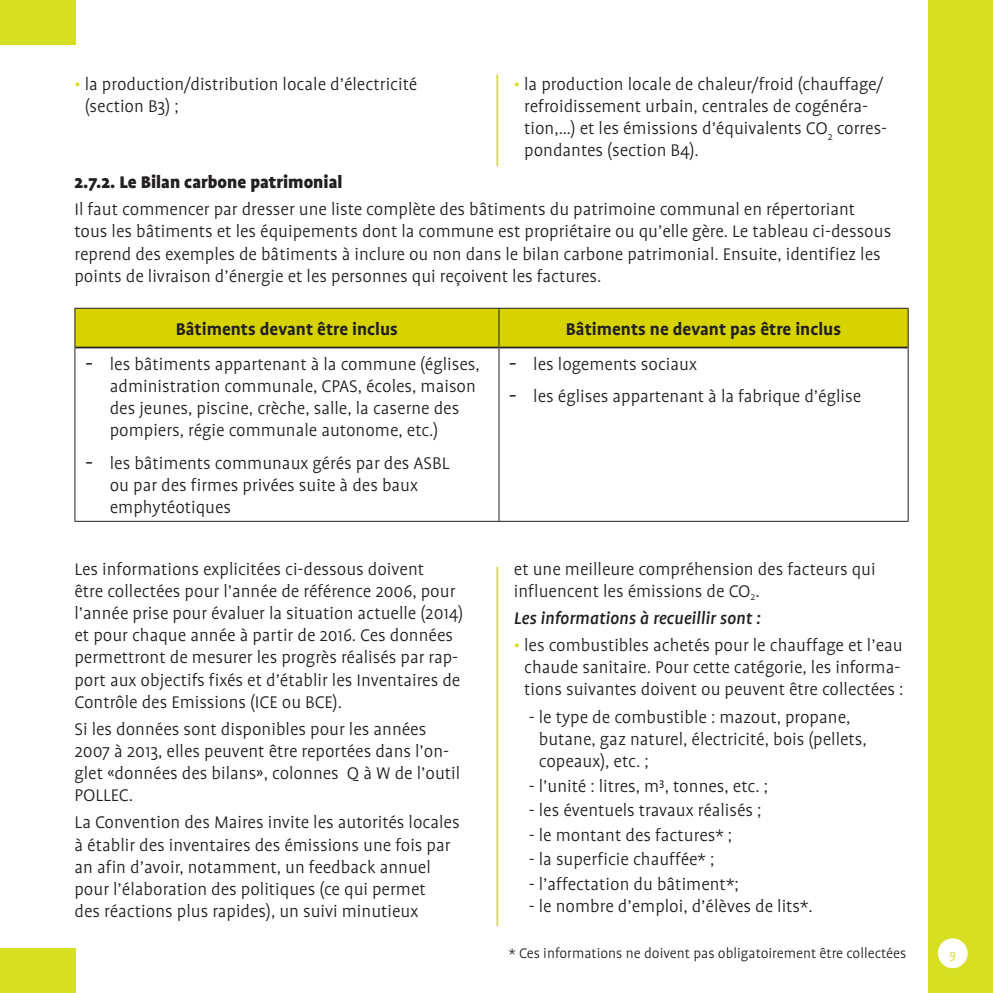
<style>
.page{position:relative;width:993px;height:993px;background:#fff}
.page>*{position:absolute;margin:0;border:0;box-sizing:border-box;transform-origin:0 0}
.t1{font:300 19.25px/22.1px "Profile OT";color:#231f20}
.t2{font:700 19.25px "Profile OT";color:#231f20}
.t3{font:900 19.25px "Profile OT";color:#231f20}
.t4{font:italic 500 19.25px "Profile OT";color:#231f20}
.t5{font:300 15.75px "Profile OT";color:#231f20}
.t6{font:14px "Profile OT";color:#d6df21}
.s1{color:#d6df21}
.s2{font-family:"Verdana";font-weight:400}
</style>
<div class="page">
<div style="left:928px;top:0;width:64px;height:992px;background:#d6df21"></div>
<div style="left:937px;top:938px;width:30px;height:29px;background:#fff;border-radius:50%"></div>
<hr style="left:496px;top:74px;width:2px;height:92px;background:#d6df21">
<hr style="left:496px;top:567px;width:2px;height:358px;background:#d6df21">
<div style="left:0;top:947px;width:76px;height:45px;background:#d6df21"></div>
<div style="left:0;top:0;width:76px;height:45px;background:#d6df21"></div>
<div style="left:75px;top:309px;width:832px;height:37px;background:#d6d300"></div>
<hr style="left:75px;top:346px;width:423px;height:2px;background:#231f20">
<hr style="left:499px;top:346px;width:408px;height:2px;background:#231f20">
<hr style="left:74px;top:308px;width:425px;height:1px;background:#231f20">
<hr style="left:74px;top:308px;width:1px;height:39px;background:#231f20">
<hr style="left:499px;top:308px;width:409px;height:1px;background:#231f20">
<hr style="left:498px;top:308px;width:1px;height:39px;background:#231f20">
<hr style="left:907px;top:308px;width:1px;height:39px;background:#231f20">
<hr style="left:74px;top:347px;width:1px;height:173px;background:#231f20">
<hr style="left:498px;top:347px;width:1px;height:173px;background:#231f20">
<hr style="left:907px;top:347px;width:1px;height:173px;background:#231f20">
<hr style="left:74px;top:520px;width:425px;height:1px;background:#231f20">
<hr style="left:499px;top:520px;width:409px;height:1px;background:#231f20">
<p class="t1" style="left:85px;top:73px;width:334px;text-indent:-10px"><span class="s1">•</span> la production/distribution locale d’électricité (section B3) ;</p>
<p class="t1" style="left:524px;top:73px;width:364px;text-indent:-10px"><span class="s1">•</span> la production locale de chaleur/froid (chauffage/ refroidissement urbain, centrales de cogénéra&shy;tion,…) et les émissions d’équivalents CO<sub>2</sub> corres&shy;pondantes (section B4).</p>
<p class="t3" style="left:74px;top:171px;width:269px">2.7.2. Le Bilan carbone patrimonial</p>
<p class="t1" style="left:74px;top:198px;width:818px">Il faut commencer par dresser une liste complète des bâtiments du patrimoine communal en répertoriant tous les bâtiments et les équipements dont la commune est propriétaire ou qu’elle gère. Le tableau ci-dessous reprend des exemples de bâtiments à inclure ou non dans le bilan carbone patrimonial. Ensuite, identifiez les points de livraison d’énergie et les personnes qui reçoivent les factures.</p>
<p class="t2" style="left:176px;top:318px;width:223px">Bâtiments devant être inclus</p>
<p class="t2" style="left:565px;top:318px;width:276px">Bâtiments ne devant pas être inclus</p>
<p class="t1" style="left:110px;top:353px;width:371px;text-indent:-25px"><span class="s2">-</span> les bâtiments appartenant à la commune (églises, administration communale, CPAS, écoles, maison des jeunes, piscine, crèche, salle, la caserne des pompiers, régie communale autonome, etc.)</p>
<p class="t1" style="left:110px;top:452px;width:341px;text-indent:-25px"><span class="s2">-</span> les bâtiments communaux gérés par des ASBL ou par des firmes privées suite à des baux emphytéotiques</p>
<p class="t1" style="left:508px;top:353px;width:190px"><span class="s2">-</span> les logements sociaux</p>
<p class="t1" style="left:508px;top:385px;width:354px"><span class="s2">-</span> les églises appartenant à la fabrique d’église</p>
<p class="t1" style="left:74px;top:558px;width:390px">Les informations explicitées ci-dessous doivent<br>être collectées pour l’année de référence 2006, pour l’année prise pour évaluer la situation actuelle (2014) et pour chaque année à partir de 2016. Ces données permettront de mesurer les progrès réalisés par rap&shy;port aux objectifs fixés et d’établir les Inventaires de Contrôle des Emissions (ICE ou BCE).</p>
<p class="t1" style="left:74px;top:718px;width:387px">Si les données sont disponibles pour les années 2007 à 2013, elles peuvent être reportées dans l’on&shy;glet «données des bilans», colonnes Q à W de l’outil POLLEC.</p>
<p class="t1" style="left:74px;top:811px;width:386px">La Convention des Maires invite les autorités locales à établir des inventaires des émissions une fois par an afin d’avoir, notamment, un feedback annuel pour l’élaboration des politiques (ce qui permet<br>des réactions plus rapides), un suivi minutieux</p>
<p class="t1" style="left:513px;top:558px;width:363px">et une meilleure compréhension des facteurs qui influencent les émissions de CO<sub>2</sub>.</p>
<p class="t4" style="left:513px;top:607px;width:248px">Les informations à recueillir sont :</p>
<p class="t1" style="left:513px;top:634px;width:391px;text-align:center"><span class="s1">•</span> les combustibles achetés pour le chauffage et l’eau chaude sanitaire. Pour cette catégorie, les informa&shy;tions suivantes doivent ou peuvent être collectées :</p>
<p class="t1" style="left:538px;top:705px;width:329px;text-indent:-10px">- le type de combustible : mazout, propane, butane, gaz naturel, électricité, bois (pellets, copeaux), etc. ;</p>
<p class="t1" style="left:528px;top:774px;width:241px">- l’unité : litres, m³, tonnes, etc. ;</p>
<p class="t1" style="left:528px;top:799px;width:234px">- les éventuels travaux réalisés ;</p>
<p class="t1" style="left:528px;top:824px;width:205px">- le montant des factures* ;</p>
<p class="t1" style="left:528px;top:848px;width:187px">- la superficie chauffée* ;</p>
<p class="t1" style="left:528px;top:873px;width:211px">- l’affectation du bâtiment*;</p>
<p class="t1" style="left:528px;top:895px;width:285px">- le nombre d’emploi, d’élèves de lits*.</p>
<p class="t5" style="left:508px;top:944px;width:399px">* Ces informations ne doivent pas obligatoirement être collectées</p>
<p class="t6" style="left:949px;top:946px;width:8px">9</p>
</div>
